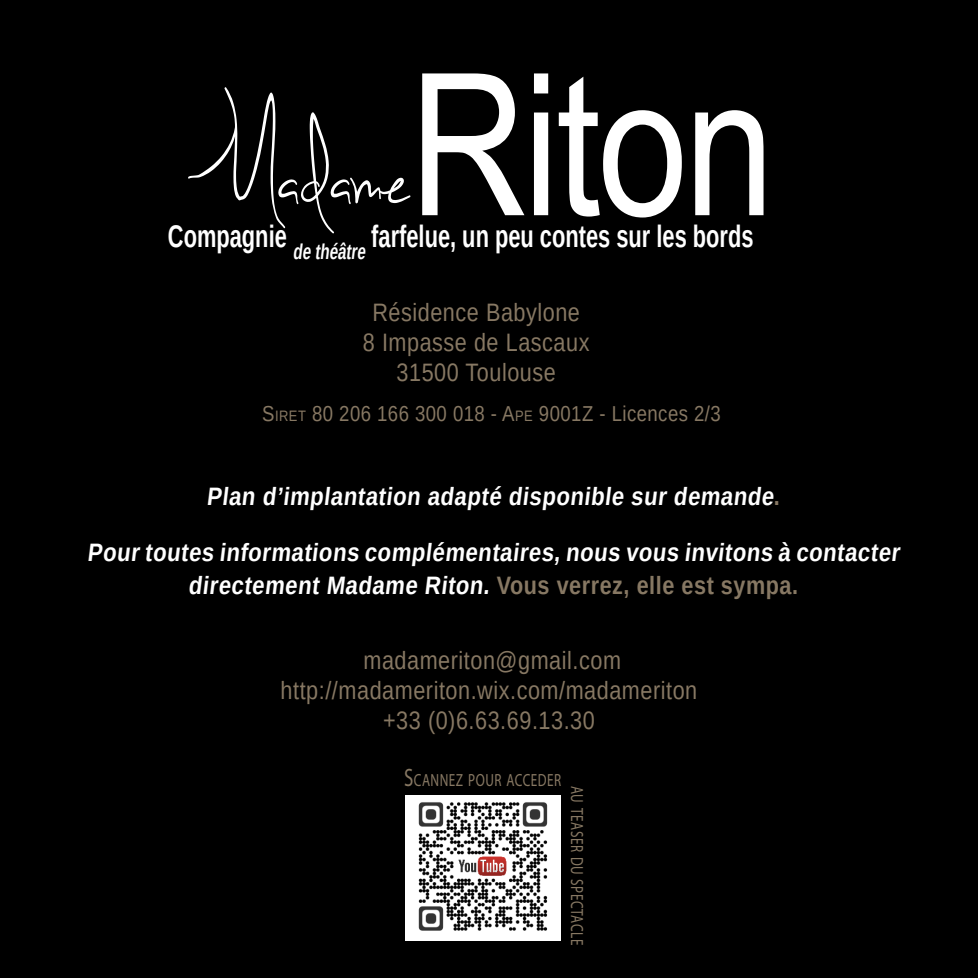
<style>
.page{position:relative;width:978px;height:978px;background:#000}
.page>*{position:absolute;margin:0;border:0;box-sizing:border-box;transform-origin:0 0}
.t1{font:198px "Arial";letter-spacing:-.02em;color:#fff;scale:.82 1}
.t2{font:126px "Sweetly Broken";color:#fff;scale:.8 1}
.t3{font:700 31.2px "Arimo";color:#fff;scale:.7 1}
.t4{font:700 25.2px/32.4px "Arimo";letter-spacing:.025em;color:#fff;text-align:center;scale:.88 1}
.t5{font:25.2px "Arimo";letter-spacing:.025em;color:#877863;scale:.86 1}
.t6{font:21.6px "Arimo";letter-spacing:.025em;color:#877863;scale:.86 1}
.t7{font:17.7px "Myriad Pro";letter-spacing:.035em;color:#877863;scale:.75 1}
.s1{font-style:inherit}
.s2{font-size:15px}
.s3{color:#877863}
.s4{font-size:25.2px}
</style>
<div class="page">
<img style="left:405px;top:795px;width:155px;height:146px">
<p class="t1" style="left:409px;top:16px;width:447px">Riton</p>
<p class="t2" style="left:199px;top:85px;width:267px">Madame</p>
<p class="t3" style="left:168px;top:214px;width:838px">Compagnie <sub>de</sub> <sub>théâtre</sub> farfelue, un peu contes sur les bords</p>
<p class="t5" style="left:372px;top:296px;width:243px">Résidence Babylone</p>
<p class="t5" style="left:363px;top:326px;width:265px">8 Impasse de Lascaux</p>
<p class="t5" style="left:397px;top:356px;width:187px">31500 Toulouse</p>
<p class="t6" style="left:262px;top:400px;width:535px"><span class="s1">S</span><span class="s2">IRET</span> 80 206 166 300 018 - <span class="s1">A</span><span class="s2">PE</span> 9001Z - Licences 2/3</p>
<p class="t4" style="left:207px;top:480px;width:653px">Plan d’implantation adapté disponible sur demande<span class="s3">.</span></p>
<p class="t4" style="left:87px;top:537px;width:929px">Pour toutes informations complémentaires,nous vous invitons à contacter directement Madame Riton. <span class="s3">Vo u s ve r re z , e l l e e st sy m p a.</span></p>
<p class="t5" style="left:363px;top:644px;width:301px">madameriton@gmail.com</p>
<p class="t5" style="left:281px;top:674px;width:486px">http://madameriton.wix.com/madameriton</p>
<p class="t5" style="left:383px;top:704px;width:248px">+33 (0)6.63.69.13.30</p>
<p class="t7" style="left:404px;top:769px;width:211px"><span class="s4">S</span>CANNEZ POUR ACCEDER</p>
<p class="t7" style="left:588px;top:786px;width:213px;rotate:90deg">AU TEASER DU SPECTACLE</p>
</div>
